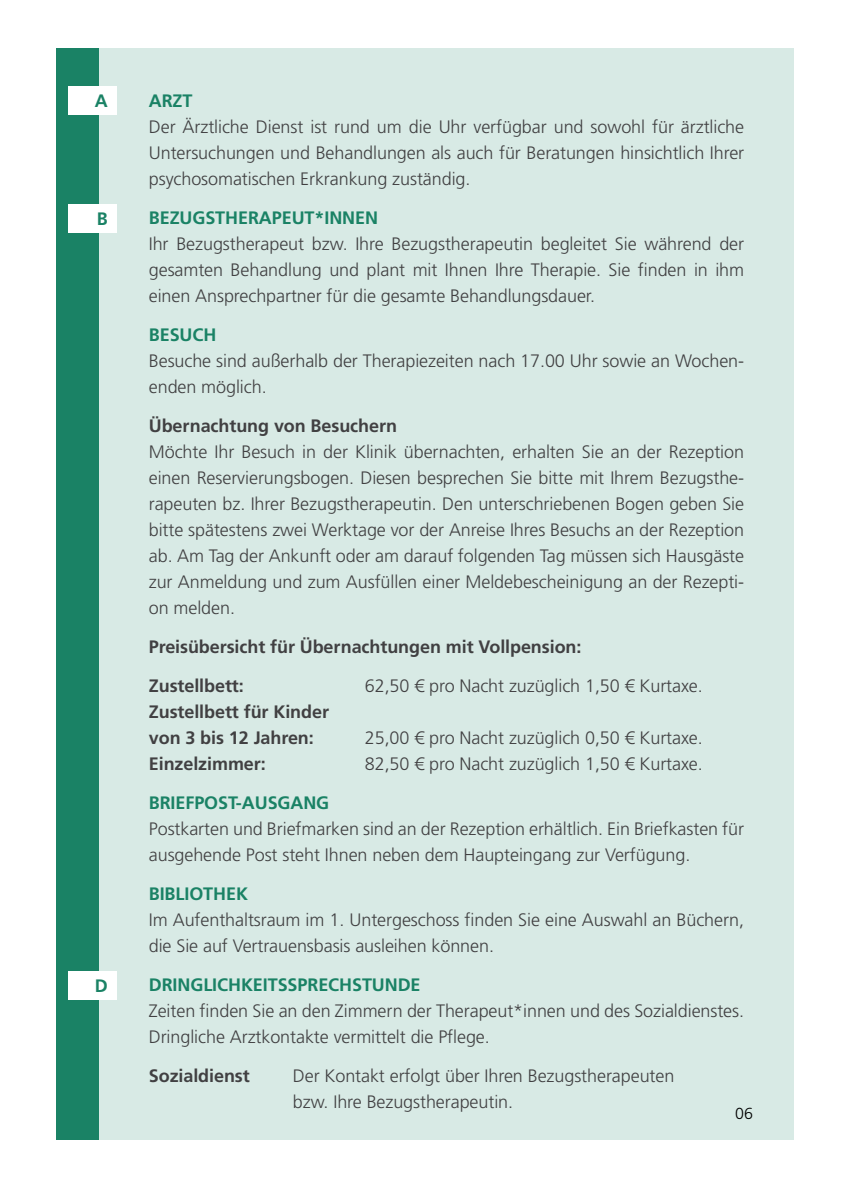
<style>
.page{position:relative;width:842px;height:1191px;background:#fff}
.page>*{position:absolute;margin:0;border:0;box-sizing:border-box;transform-origin:0 0}
.t1{font:300 18px/26px "Frutiger LT Pro";letter-spacing:-.005em;color:#414042}
.t2{font:700 18px/39px "Frutiger LT Pro";letter-spacing:-.005em;color:#414042}
.t3{font:700 18px "Frutiger LT Pro";letter-spacing:-.005em;color:#1a8265}
.t4{font:300 16px "Frutiger LT Pro";color:#000}
</style>
<div class="page">
<div style="left:99px;top:48px;width:695px;height:1092px;background:#d8eae5"></div>
<div style="left:57px;top:48px;width:42px;height:1092px;background:#1a8265"></div>
<div style="left:68px;top:86px;width:48px;height:29px;background:#fff"></div>
<div style="left:68px;top:204px;width:48px;height:28px;background:#fff"></div>
<div style="left:68px;top:971px;width:48px;height:28px;background:#fff"></div>
<p class="t3" style="left:95px;top:90px;width:14px">A</p>
<p class="t3" style="left:97px;top:208px;width:10px">B</p>
<p class="t3" style="left:95px;top:974px;width:12px">D</p>
<p class="t3" style="left:149px;top:90px;width:45px">Arzt</p>
<p class="t1" style="left:149px;top:114px;width:597px;text-align:justify">Der Ärztliche Dienst ist rund um die Uhr verfügbar und sowohl für ärztliche Untersuchungen und Behandlungen als auch für Beratungen hinsichtlich Ihrer psychosomatischen Erkrankung zuständig.</p>
<p class="t3" style="left:149px;top:207px;width:231px">Bezugstherapeut*innen</p>
<p class="t1" style="left:149px;top:231px;width:597px;text-align:justify">Ihr Bezugstherapeut bzw. Ihre Bezugstherapeutin begleitet Sie während der gesamten Behandlung und plant mit Ihnen Ihre Therapie. Sie finden in ihm einen Ansprechpartner für die gesamte Behandlungsdauer.</p>
<p class="t3" style="left:149px;top:324px;width:69px">Besuch</p>
<p class="t1" style="left:149px;top:348px;width:597px">Besuche sind außerhalb der Therapiezeiten nach 17.00 Uhr sowie an Wochen&shy;enden möglich.</p>
<p class="t2" style="left:149px;top:406px;width:250px">Übernachtung von Besuchern</p>
<p class="t1" style="left:149px;top:439px;width:597px;text-align:justify">Möchte Ihr Besuch in der Klinik übernachten, erhalten Sie an der Rezeption einen Reservierungsbogen. Diesen besprechen Sie bitte mit Ihrem Bezugsthe&shy;rapeuten bz. Ihrer Bezugstherapeutin. Den unterschriebenen Bogen geben Sie bitte spätestens zwei Werktage vor der Anreise Ihres Besuchs an der Rezeption ab. Am Tag der Ankunft oder am darauf folgenden Tag müssen sich Hausgäste zur Anmeldung und zum Ausfüllen einer Meldebescheinigung an der Rezepti&shy;on melden.</p>
<p class="t2" style="left:149px;top:627px;width:434px">Preisübersicht für Übernachtungen mit Vollpension:<br>Zustellbett:</p>
<p class="t1" style="left:365px;top:673px;width:340px">62,50 € pro Nacht zuzüglich 1,50 € Kurtaxe.</p>
<p class="t2" style="left:149px;top:699px;width:182px;line-height:26px">Zustellbett für Kinder von 3 bis 12 Jahren:</p>
<p class="t1" style="left:365px;top:725px;width:340px">25,00 € pro Nacht zuzüglich 0,50 € Kurtaxe.</p>
<p class="t2" style="left:149px;top:744px;width:118px">Einzelzimmer:</p>
<p class="t1" style="left:365px;top:751px;width:340px">82,50 € pro Nacht zuzüglich 1,50 € Kurtaxe.</p>
<p class="t3" style="left:149px;top:792px;width:182px">Briefpost-Ausgang</p>
<p class="t1" style="left:149px;top:816px;width:597px">Postkarten und Briefmarken sind an der Rezeption erhältlich. Ein Briefkasten für ausgehende Post steht Ihnen neben dem Haupteingang zur Verfügung.</p>
<p class="t3" style="left:149px;top:883px;width:99px">Bibliothek</p>
<p class="t1" style="left:149px;top:907px;width:597px">Im Aufenthaltsraum im 1. Untergeschoss finden Sie eine Auswahl an Büchern, die Sie auf Vertrauensbasis ausleihen können.</p>
<p class="t3" style="left:149px;top:974px;width:273px">Dringlichkeitssprechstunde</p>
<p class="t1" style="left:149px;top:998px;width:597px">Zeiten finden Sie an den Zimmern der Therapeut*innen und des Sozialdienstes.<br>Dringliche Arztkontakte vermittelt die Pflege.</p>
<p class="t2" style="left:149px;top:1056px;width:103px">Sozialdienst</p>
<p class="t1" style="left:293px;top:1063px;width:383px">Der Kontakt erfolgt über Ihren Bezugstherapeuten bzw. Ihre Bezugstherapeutin.</p>
<p class="t4" style="left:735px;top:1104px;width:19px">06</p>
</div>
